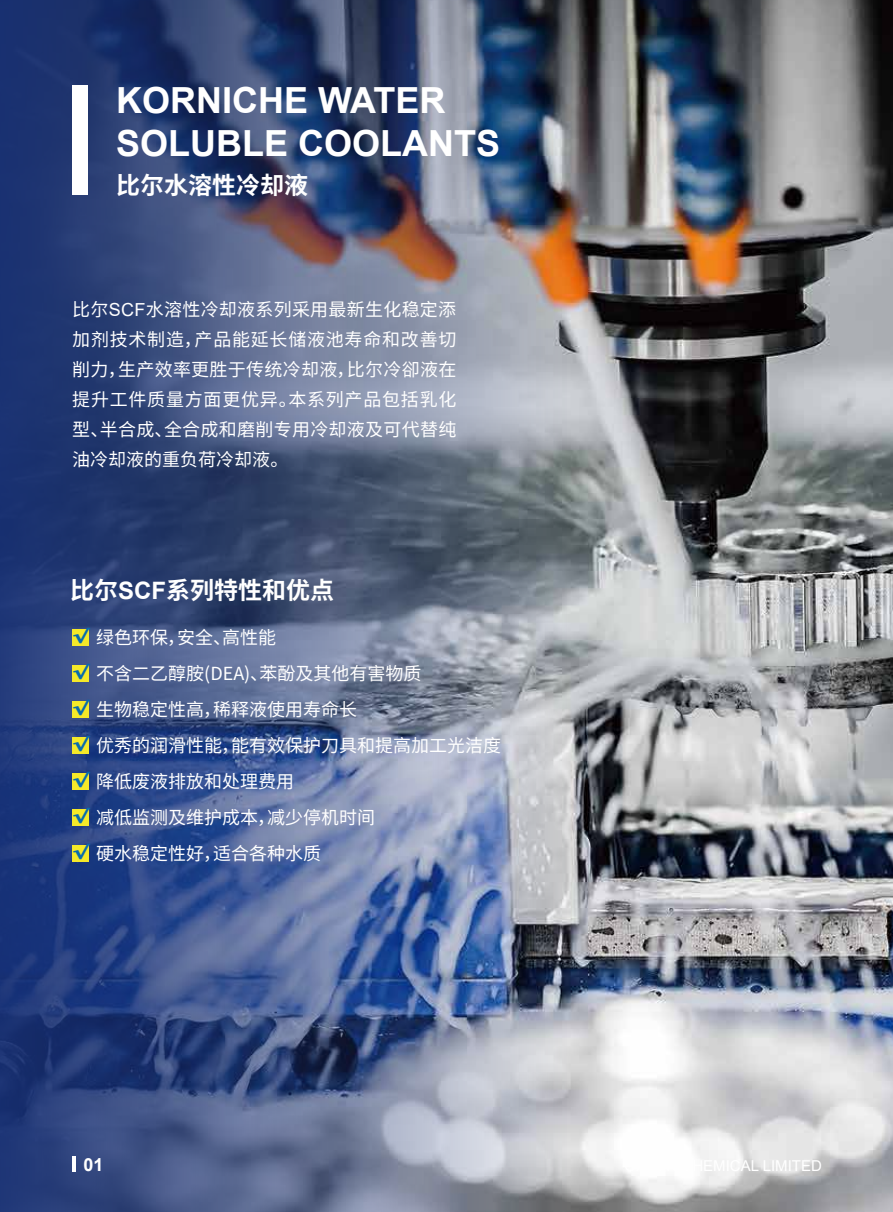
<style>
.page{position:relative;width:893px;height:1212px;background:#fff}
.page>*{position:absolute;margin:0;border:0;box-sizing:border-box;transform-origin:0 0}
.t1{font:700 36px/43.2px "Arial";color:#fff}
.t2{font:700 24px "Source Han Sans CN";color:#fff}
.t3{font:18px/36px "Source Han Sans CN";color:#fff;text-align:justify}
.t4{font:700 18px "Arial";color:#fff}
.s1{font-family:"Arial"}
.s2{font-family:"Swiss 721 BT";font-weight:900;color:#076baf}
</style>
<div class="page">
<img style="left:567px;top:0;width:326px;height:1212px">
<img style="left:0;top:0;width:567px;height:1212px">
<div style="left:72px;top:86px;width:15px;height:109px;background:#fff"></div>
<div style="left:72px;top:629px;width:17px;height:16px;background:#f5e929"></div>
<div style="left:72px;top:665px;width:17px;height:16px;background:#f5e929"></div>
<div style="left:72px;top:701px;width:17px;height:16px;background:#f5e929"></div>
<div style="left:72px;top:737px;width:17px;height:16px;background:#f5e929"></div>
<div style="left:72px;top:773px;width:17px;height:16px;background:#f5e929"></div>
<div style="left:72px;top:809px;width:17px;height:16px;background:#f5e929"></div>
<div style="left:72px;top:845px;width:17px;height:16px;background:#f5e929"></div>
<hr style="left:72px;top:1157px;width:3px;height:15px;background:#fff">
<h1 class="t1" style="left:116px;top:79px;width:386px">KORNICHE WATER<br>SOLUBLE COOLANTS</h1>
<h2 class="t2" style="left:116px;top:172px;width:193px">比尔水溶性冷却液</h2>
<p class="t3" style="left:72px;top:294px;width:386px;line-height:30px">比尔<span class="s1">SCF</span>水溶性冷却液系列采用最新生化稳定添加剂技术制造，产品能延长储液池寿命和改善切削力，生产效率更胜于传统冷却液，比尔冷卻液在提升工件质量方面更优异。本系列产品包括乳化型、半合成、全合成和磨削专用冷却液及可代替纯油冷却液的重负荷冷却液。</p>
<h2 class="t2" style="left:70px;top:577px;width:266px">比尔<span class="s1">SCF</span>系列特性和优点</h2>
<p class="t3" style="left:72px;top:620px;width:431px;text-align:left"><span class="s2">√</span> 绿色环保，安全、高性能<br><span class="s2">√</span> 不含二乙醇胺(DEA)、苯酚及其他有害物质<br><span class="s2">√</span> 生物稳定性高，稀释液使用寿命长<br><span class="s2">√</span> 优秀的润滑性能，能有效保护刀具和提高加工光洁度<span class="s2">√</span> 降低废液排放和处理费用<br><span class="s2">√</span> 减低监测及维护成本，减少停机时间<br><span class="s2">√</span> 硬水稳定性好，适合各种水质</p>
<p class="t4" style="left:83px;top:1152px;width:22px">01</p>
</div>
